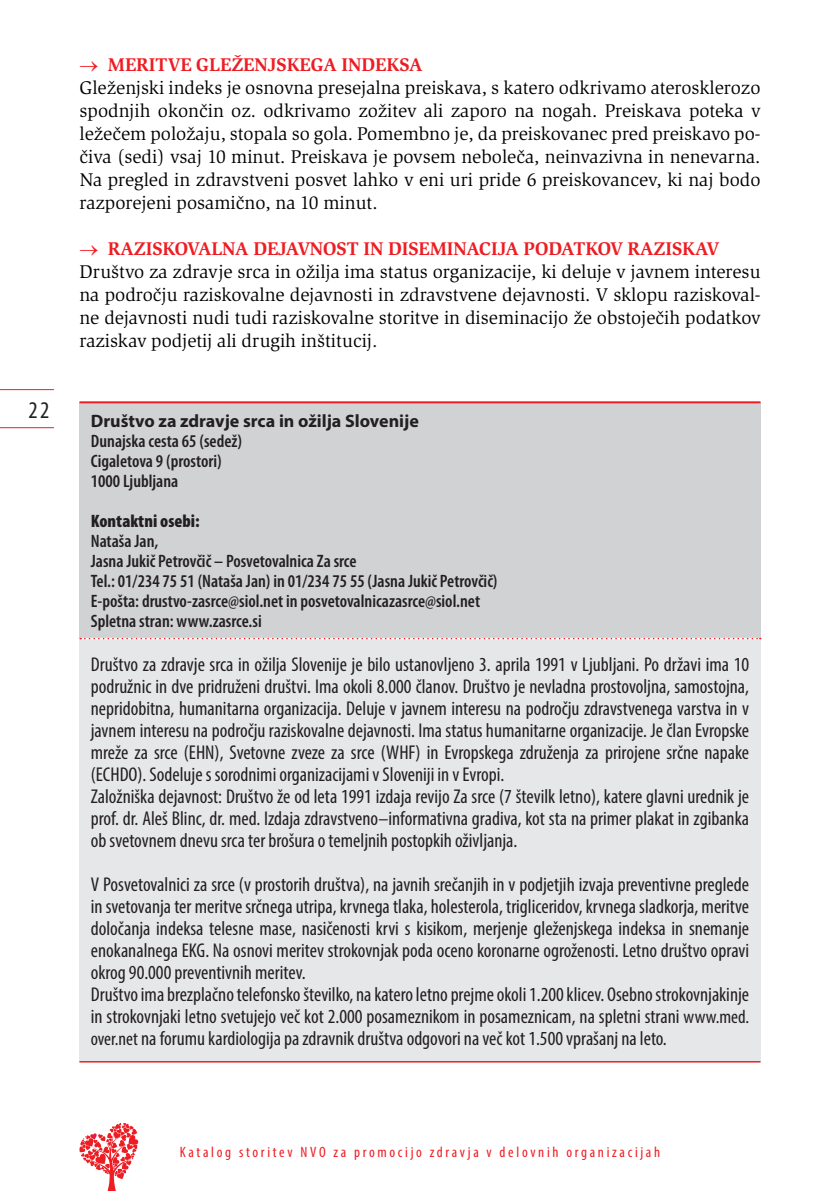
<style>
.page{position:relative;width:840px;height:1191px;background:#fff}
.page>*{position:absolute;margin:0;border:0;box-sizing:border-box;transform-origin:0 0}
.t1{font:condensed 24px "Myriad Pro";color:#231f20}
.t2{font:condensed 20px/22px "Myriad Pro";color:#231f20}
.t3{font:19px/23px "Slimbach Itc TEE";color:#000}
.t4{font:600 condensed 18px/20px "Myriad Pro";color:#231f20}
.t5{font:700 18px "Myriad Pro";color:#231f20}
.t6{font:900 condensed 18px "Myriad Pro";color:#231f20}
.t7{font:condensed 15px "Myriad Pro";letter-spacing:.18em;color:#ee1d23}
.s1{color:#ee1d23}
.s2{font-weight:700;color:#ee1d23}
.s3{font-size:20px;color:#231f20}
.s4{font-size:19px}
</style>
<div class="page">
<svg style="left:79px;top:1123px;width:59px;height:68px"></svg>
<hr style="left:0;top:389px;width:54px;height:1px;background:#ee1d23">
<hr style="left:0;top:427px;width:54px;height:1px;background:#ee1d23">
<div style="left:79px;top:402px;width:681px;height:236px;background:#d1d2d4"></div>
<div style="left:79px;top:638px;width:681px;height:423px;background:#e6e7e9"></div>
<hr style="left:79px;top:1061px;width:681px;height:1px;background:#ee1d23">
<hr style="left:79px;top:401px;width:681px;height:2px;background:#ee1d23">
<svg style="left:80px;top:638px;width:680px;height:1px"></svg>
<p class="t1" style="left:28px;top:395px;width:22px">22</p>
<p class="t3" style="left:79px;top:53px;width:682px"><span class="s1">→</span> <span class="s2">MERITVE GLEŽENJSKEGA INDEKSA<br></span>Gleženjski indeks je osnovna presejalna preiskava, s katero odkrivamo aterosklerozo spodnjih okončin oz. odkrivamo zožitev ali zaporo na nogah. Preiskava poteka v ležečem položaju, stopala so gola. Pomembno je, da preiskovanec pred preiskavo po&shy;čiva (sedi) vsaj 10 minut. Preiskava je povsem neboleča, neinvazivna in nenevarna.<br>Na pregled in zdravstveni posvet lahko v eni uri pride 6 preiskovancev, ki naj bodo razporejeni posamično, na 10 minut.</p>
<p class="t3" style="left:79px;top:238px;width:682px"><span class="s1">→</span> <span class="s2">RAZIS KOVALNA DEJAVNOST IN DIS EMINACIJA PODATKOV RAZIS KAV </span>Društvo za zdravje srca in ožilja ima status organizacije, ki deluje v javnem interesu na področju raziskovalne dejavnosti in zdravstvene dejavnosti. V sklopu raziskoval&shy;ne dejavnosti nudi tudi raziskovalne storitve in diseminacijo že obstoječih podatkov raziskav podjetij ali drugih inštitucij<span class="s3">.</span></p>
<p class="t5" style="left:91px;top:409px;width:329px">Društvo za zdravje srca in ožilja Slovenije</p>
<p class="t4" style="left:91px;top:431px;width:153px">Dunajska cesta 65 (sedež)<br>Cigaletova 9 (prostori)<br>1000 Ljubljana</p>
<p class="t6" style="left:91px;top:509px;width:110px">Kontaktni osebi:</p>
<p class="t4" style="left:91px;top:531px;width:408px">Nataša Jan,<br>Jasna Jukič Petrovčič – Posvetovalnica Za srce<br>Tel.: 01/234 75 51 (Nataša Jan) in 01/234 75 55 (Jasna Jukič Petrovčič)<br>E-pošta: drustvo-zasrce@siol.net in posvetovalnicazasrce@siol.net Spletna stran: www.zasrce.si</p>
<p class="t2" style="left:91px;top:653px;width:659px">Društvo za zdravje srca in ožilja Slovenije je bilo ustanovljeno 3. aprila 1991 v Ljubljani. Po državi ima 10 podružnic in dve pridruženi društvi. Ima okoli 8.000 članov. Društvo je nevladna prostovoljna, samostojna, nepridobitna, humanitarna organizacija. Deluje v javnem interesu na področju zdravstvenega varstva in v javnem interesu na področju raziskovalne dejavnosti. Ima status humanitarne organizacije. Je član Evropske mreže za srce (EHN), Svetovne zveze za srce (WHF) in Evropskega združenja za prirojene srčne napake (ECHDO). Sodeluje s sorodnimi organizacijami v Sloveniji in v Evropi.<br>Založniška dejavnost: Društvo že od leta 1991 izdaja revijo Za srce (7 številk letno), katere glavni urednik je prof. dr. Aleš Blinc, dr. med. Izdaja zdravstveno–informativna gradiva, kot sta na primer plakat in zgibanka ob svetovnem dnevu srca ter brošura o temeljnih postopkih oživljanja.</p>
<p class="t2" style="left:91px;top:873px;width:659px">V Posvetovalnici za srce (v prostorih društva), na javnih srečanjih in v podjetjih izvaja preventivne preglede in svetovanja ter meritve srčnega utripa, krvnega tlaka, holesterola, trigliceridov, krvnega sladkorja, meritve določanja indeksa telesne mase, nasičenosti krvi s kisikom, merjenje gleženjskega indeksa in snemanje enokanalnega EKG. Na osnovi meritev strokovnjak poda oceno koronarne ogroženosti. Letno društvo opravi okrog 90.000 preventivnih meritev.<br>Društvo ima brezplačno telefonsko številko, na katero letno prejme okoli 1.200 klicev. Osebno strokovnjakinje in strokovnjaki letno svetujejo več kot 2.000 posameznikom in posameznicam, na spletni strani <span class="s4">www.med. over.net</span> na forumu kardiologija pa zdravnik društva odgovori na več kot 1.500 vprašanj na leto.</p>
<p class="t7" style="left:180px;top:1143px;width:481px">Katalog storitev NVO za promocijo zdravja v delovnih organizacijah</p>
</div>
